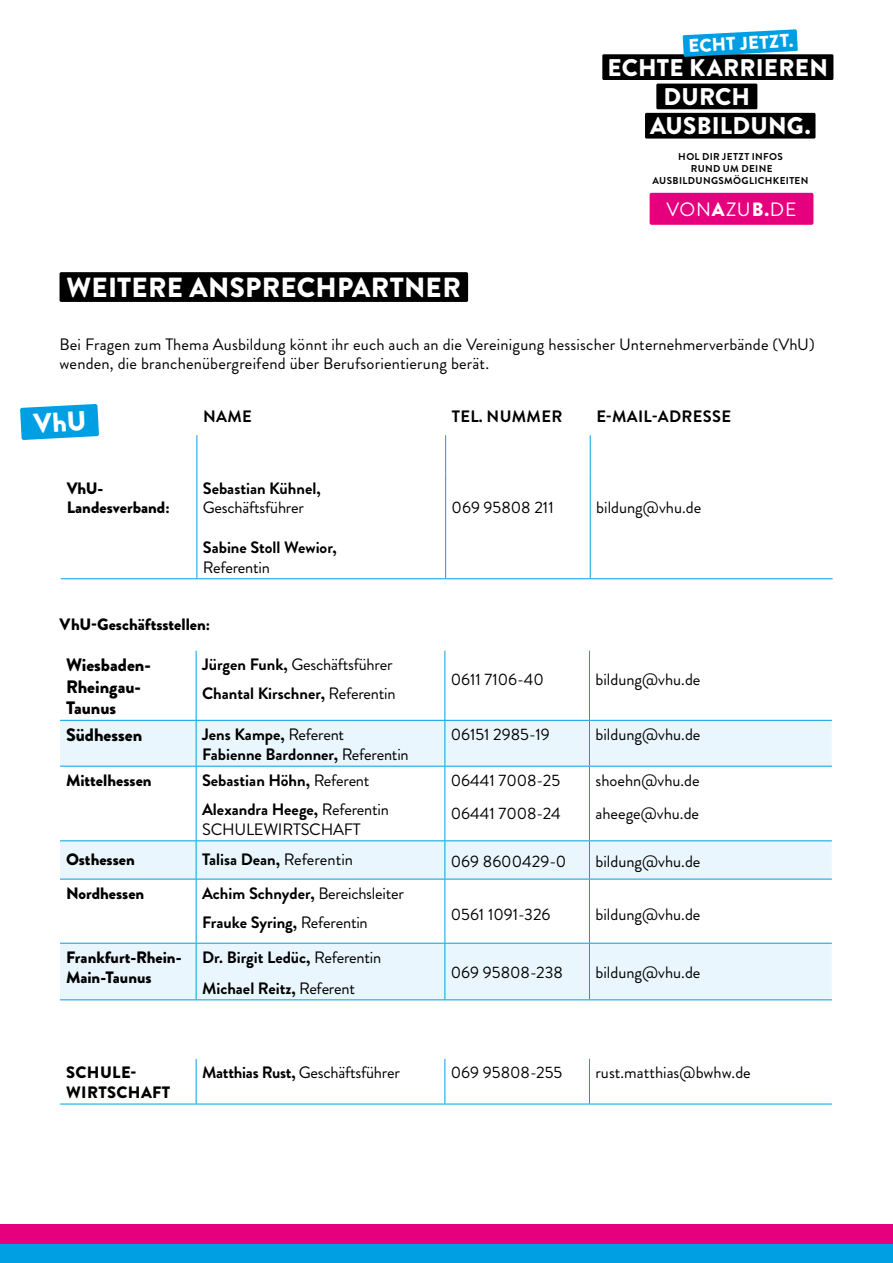
<style>
.page{position:relative;width:893px;height:1263px;background:#fff}
.page>*{position:absolute;margin:0;border:0;box-sizing:border-box;transform-origin:0 0}
.t1{font:900 27.6px "Brandon Grotesque";letter-spacing:.01em;color:#fff}
.t2{font:900 24.15px/29.2px "Brandon Grotesque";letter-spacing:.01em;color:#fff}
.t3{font:19.35px "Brandon Grotesque";letter-spacing:.035em;color:#fff}
.t4{font:900 18.45px "Brandon Grotesque";color:#fff}
.t5{font:900 18px/21.6px "Brandon Grotesque";color:#000}
.t6{font:16.5px/33px "Brandon Grotesque";color:#000}
.t7{font:700 16.5px/28.8px "Brandon Grotesque";color:#000}
.t8{font:900 16.5px/19.8px "Brandon Grotesque";color:#000}
.t9{font:700 16.5px "Brandon Grotesque";letter-spacing:.02em;color:#000}
.t10{font:900 16.5px/19.8px "Brandon Grotesque";letter-spacing:.02em;color:#000}
.t11{font:700 9.9px/11.9px "Brandon Grotesque";letter-spacing:.035em;color:#000;text-align:center}
.s1{font-weight:900}
.s2{font-weight:400}
.s3{font-weight:700}
</style>
<div class="page">
<div style="left:650px;top:193px;width:163px;height:32px;background:#e6007d;border-radius:2px"></div>
<div style="left:0;top:1244px;width:893px;height:19px;background:#009fe3"></div>
<div style="left:0;top:1225px;width:893px;height:19px;background:#e6007d"></div>
<hr style="left:61px;top:578px;width:136px;height:1px;background:#009fe3">
<hr style="left:197px;top:578px;width:249px;height:1px;background:#009fe3">
<hr style="left:446px;top:578px;width:144px;height:1px;background:#009fe3">
<hr style="left:590px;top:578px;width:243px;height:1px;background:#009fe3">
<hr style="left:196px;top:473px;width:1px;height:105px;background:#009fe3">
<hr style="left:445px;top:473px;width:1px;height:105px;background:#009fe3">
<hr style="left:590px;top:435px;width:1px;height:38px;background:#009fe3">
<hr style="left:590px;top:473px;width:1px;height:105px;background:#009fe3">
<svg style="left:60px;top:721px;width:772px;height:278px;fill:#eaf6fe"></svg>
<hr style="left:196px;top:650px;width:1px;height:70px;background:#009fe3">
<hr style="left:444px;top:650px;width:1px;height:70px;background:#009fe3">
<hr style="left:589px;top:650px;width:1px;height:70px;background:#009fe3">
<hr style="left:60px;top:720px;width:136px;height:1px;background:#009fe3">
<hr style="left:196px;top:720px;width:249px;height:1px;background:#009fe3">
<hr style="left:196px;top:721px;width:1px;height:45px;background:#009fe3">
<hr style="left:445px;top:720px;width:144px;height:1px;background:#009fe3">
<hr style="left:444px;top:721px;width:1px;height:45px;background:#009fe3">
<hr style="left:589px;top:720px;width:243px;height:1px;background:#009fe3">
<hr style="left:589px;top:721px;width:1px;height:45px;background:#009fe3">
<hr style="left:60px;top:766px;width:136px;height:1px;background:#009fe3">
<hr style="left:196px;top:766px;width:249px;height:1px;background:#009fe3">
<hr style="left:196px;top:766px;width:1px;height:74px;background:#009fe3">
<hr style="left:445px;top:766px;width:144px;height:1px;background:#009fe3">
<hr style="left:444px;top:766px;width:1px;height:74px;background:#009fe3">
<hr style="left:589px;top:766px;width:243px;height:1px;background:#009fe3">
<hr style="left:589px;top:766px;width:1px;height:74px;background:#009fe3">
<hr style="left:445px;top:840px;width:144px;height:1px;background:#009fe3">
<hr style="left:444px;top:841px;width:1px;height:38px;background:#009fe3">
<hr style="left:589px;top:840px;width:243px;height:1px;background:#009fe3">
<hr style="left:589px;top:841px;width:1px;height:38px;background:#009fe3">
<hr style="left:196px;top:879px;width:1px;height:64px;background:#009fe3">
<hr style="left:445px;top:879px;width:144px;height:1px;background:#009fe3">
<hr style="left:444px;top:879px;width:1px;height:64px;background:#009fe3">
<hr style="left:589px;top:879px;width:243px;height:1px;background:#009fe3">
<hr style="left:589px;top:879px;width:1px;height:64px;background:#009fe3">
<hr style="left:60px;top:943px;width:136px;height:1px;background:#009fe3">
<hr style="left:196px;top:943px;width:249px;height:1px;background:#009fe3">
<hr style="left:196px;top:943px;width:1px;height:56px;background:#009fe3">
<hr style="left:445px;top:943px;width:144px;height:1px;background:#009fe3">
<hr style="left:444px;top:943px;width:1px;height:56px;background:#009fe3">
<hr style="left:589px;top:943px;width:243px;height:1px;background:#009fe3">
<hr style="left:589px;top:943px;width:1px;height:56px;background:#009fe3">
<hr style="left:60px;top:999px;width:136px;height:1px;background:#009fe3">
<hr style="left:196px;top:999px;width:249px;height:1px;background:#009fe3">
<hr style="left:445px;top:999px;width:144px;height:1px;background:#009fe3">
<hr style="left:589px;top:999px;width:243px;height:1px;background:#009fe3">
<hr style="left:196px;top:650px;width:249px;height:1px;background:#fff">
<hr style="left:589px;top:650px;width:243px;height:1px;background:#fff">
<hr style="left:60px;top:840px;width:136px;height:1px;background:#009fe3">
<hr style="left:196px;top:840px;width:249px;height:1px;background:#009fe3">
<hr style="left:196px;top:841px;width:1px;height:38px;background:#009fe3">
<hr style="left:60px;top:879px;width:136px;height:1px;background:#009fe3">
<hr style="left:196px;top:879px;width:249px;height:1px;background:#009fe3">
<hr style="left:196px;top:1058px;width:1px;height:46px;background:#009fe3">
<hr style="left:444px;top:1058px;width:1px;height:46px;background:#009fe3">
<hr style="left:589px;top:1058px;width:1px;height:46px;background:#009fe3">
<hr style="left:60px;top:1104px;width:136px;height:1px;background:#009fe3">
<hr style="left:196px;top:1104px;width:249px;height:1px;background:#009fe3">
<hr style="left:445px;top:1104px;width:144px;height:1px;background:#009fe3">
<hr style="left:589px;top:1104px;width:243px;height:1px;background:#009fe3">
<hr style="left:196px;top:1058px;width:249px;height:1px;background:#fff">
<hr style="left:589px;top:1058px;width:243px;height:1px;background:#fff">
<div style="left:60px;top:272px;width:408px;height:30px;background:#000;border-radius:2px"></div>
<div style="left:645px;top:113px;width:170px;height:26px;background:#000"></div>
<div style="left:602px;top:54px;width:231px;height:26px;background:#000"></div>
<div style="left:656px;top:84px;width:101px;height:25px;background:#000"></div>
<svg style="left:683px;top:29px;width:115px;height:28px"></svg>
<svg style="left:20px;top:404px;width:570px;height:69px"></svg>
<p class="t4" style="left:688px;top:33px;width:106px;rotate:-3deg">ECHT JETZT.</p>
<h2 class="t2" style="left:663px;top:53px;width:166px;text-indent:-56px">ECHTE KARRIEREN<br>DURCH</h2>
<h2 class="t2" style="left:650px;top:111px;width:162px">AUSBILDUNG.</h2>
<h1 class="t1" style="left:67px;top:267px;width:396px">WEITERE ANSPRECHPARTNER</h1>
<p class="t11" style="left:653px;top:151px;width:157px">HOL DIR JETZT INFOS<br>RUND UM DEINE<br>AUSBILDUNGSMÖGLICHKEITEN</p>
<p class="t3" style="left:666px;top:196px;width:132px">VON<span class="s1">A</span>ZU<span class="s1">B.</span>DE</p>
<p class="t6" style="left:60px;top:334px;width:757px;line-height:19.5px">Bei Fragen zum Thema Ausbildung könnt ihr euch auch an die Vereinigung hessischer Unternehmerverbände (VhU) wenden, die branchenübergreifend über Berufsorientierung berät.</p>
<p class="t7" style="left:203px;top:402px;width:50px">NAME</p>
<p class="t9" style="left:452px;top:405px;width:112px">TEL. NUMMER</p>
<p class="t9" style="left:596px;top:405px;width:136px">E-MAIL-ADRESSE</p>
<p class="t8" style="left:67px;top:478px;width:104px">VhU-<br>Landesverband:</p>
<p class="t7" style="left:203px;top:474px;width:119px">Sebastian Kühnel,</p>
<p class="t6" style="left:203px;top:491px;width:103px">Geschäftsführer</p>
<p class="t7" style="left:203px;top:533px;width:135px">Sabine Stoll Wewior,</p>
<p class="t6" style="left:203px;top:551px;width:69px">Referentin</p>
<p class="t8" style="left:60px;top:615px;width:152px">VhU-Geschäftsstellen:</p>
<p class="t5" style="left:66px;top:654px;width:86px">Wiesbaden-<br>Rheingau-<br>Taunus</p>
<p class="t7" style="left:202px;top:650px;width:195px">Jürgen Funk, <span class="s2">Geschäftsführer<br></span>Chantal Kirschner, <span class="s2">Referentin</span></p>
<p class="t6" style="left:452px;top:491px;width:104px">069 95808 211</p>
<p class="t6" style="left:596px;top:491px;width:107px">bildung@vhu.de</p>
<p class="t6" style="left:451px;top:663px;width:95px">0611 7106-40</p>
<p class="t6" style="left:595px;top:663px;width:107px">bildung@vhu.de</p>
<p class="t5" style="left:66px;top:725px;width:78px">Südhessen</p>
<p class="t7" style="left:202px;top:725px;width:208px;line-height:19.8px">Jens Kampe, <span class="s2">Referent<br></span>Fabienne Bardonner, <span class="s2">Referentin</span></p>
<p class="t6" style="left:451px;top:718px;width:100px">06151 2985-19</p>
<p class="t6" style="left:595px;top:718px;width:107px">bildung@vhu.de</p>
<p class="t8" style="left:66px;top:771px;width:87px">Mittelhessen</p>
<p class="t7" style="left:202px;top:766px;width:188px">Sebastian Höhn, <span class="s2">Referent<br></span>Alexandra Heege, <span class="s2">Referentin</span></p>
<p class="t6" style="left:202px;top:813px;width:160px">SCHULEWIRTSCHAFT</p>
<p class="t6" style="left:451px;top:764px;width:111px">06441 7008-25<br>06441 7008-24</p>
<p class="t6" style="left:595px;top:764px;width:106px">shoehn@vhu.de aheege@vhu.de</p>
<p class="t8" style="left:66px;top:850px;width:70px">Osthessen</p>
<p class="t7" style="left:202px;top:845px;width:152px">Talisa Dean, <span class="s2">Referentin</span></p>
<p class="t6" style="left:451px;top:845px;width:117px">069 8600429-0</p>
<p class="t6" style="left:595px;top:845px;width:107px">bildung@vhu.de</p>
<p class="t8" style="left:66px;top:884px;width:80px">Nordhessen</p>
<p class="t7" style="left:202px;top:879px;width:203px">Achim Schnyder, <span class="s2">Bereichsleiter<br></span>Frauke Syring, <span class="s2">Referentin</span></p>
<p class="t6" style="left:451px;top:898px;width:101px">0561 1091-326</p>
<p class="t6" style="left:595px;top:898px;width:107px">bildung@vhu.de</p>
<p class="t8" style="left:66px;top:948px;width:117px">Frankfurt-Rhein-<br>Main-Taunus</p>
<p class="t7" style="left:202px;top:942px;width:181px;line-height:30.6px">Dr. Birgit Ledüc, <span class="s2">Referentin<br></span>Michael Reitz, <span class="s2">Referent</span></p>
<p class="t6" style="left:451px;top:956px;width:114px">069 95808-238</p>
<p class="t6" style="left:595px;top:956px;width:107px">bildung@vhu.de</p>
<p class="t10" style="left:66px;top:1063px;width:106px">SCHULE-<br>WIRTSCHAFT</p>
<p class="t6" style="left:202px;top:1056px;width:199px"><span class="s3">Matthias Rust,</span> Geschäftsführer</p>
<p class="t6" style="left:451px;top:1056px;width:113px">069 95808-255</p>
<p class="t6" style="left:595px;top:1056px;width:157px">rust.matthias@bwhw.de</p>
</div>
